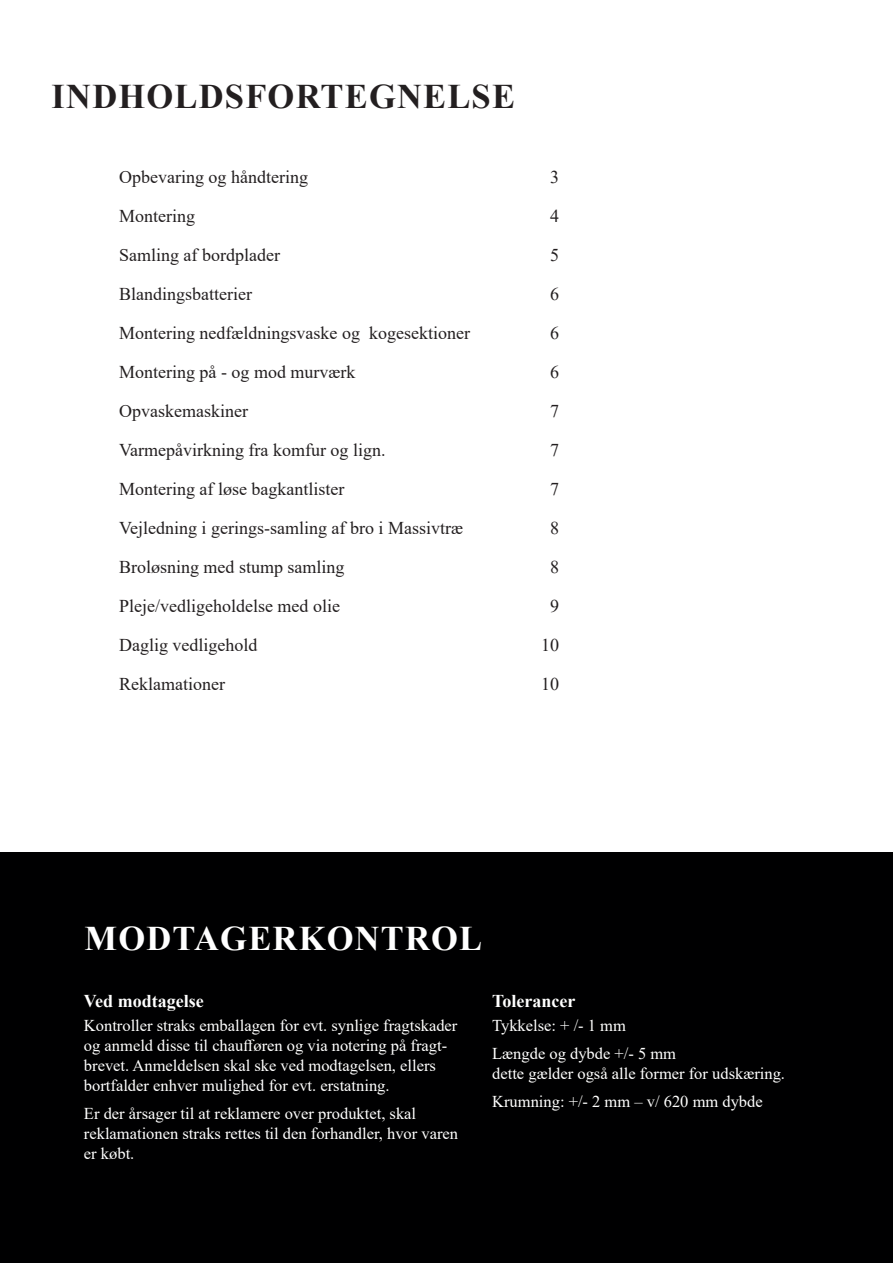
<style>
.page{position:relative;width:893px;height:1263px;background:#fff}
.page>*{position:absolute;margin:0;border:0;box-sizing:border-box;transform-origin:0 0}
.Kapitel_overskrift{font:700 34.5px "Times New Roman";letter-spacing:.035em;color:#231f20}
.Kapitel_overskrift-2{font:700 34.5px "Times New Roman";letter-spacing:.035em;color:#fff}
.t1{font:18px "Times New Roman";color:#231f20}
.Overskrift{font:700 18px "Times New Roman";color:#fff}
.Brødtekst{font:16.5px/19.8px "Times New Roman";color:#fff}
</style>
<div class="page">
<div style="left:0;top:853px;width:893px;height:410px;background:#000001"></div>
<p class="Kapitel_overskrift" style="left:52px;top:72px;width:465px">INDHOLDSFORTEGNELSE</p>
<p class="t1" style="left:119px;top:164px;width:190px">Opbevaring og håndtering</p>
<p class="t1" style="left:550px;top:164px;width:10px">3</p>
<p class="t1" style="left:119px;top:203px;width:77px">Montering</p>
<p class="t1" style="left:550px;top:203px;width:10px">4</p>
<p class="t1" style="left:119px;top:242px;width:162px">Samling af bordplader</p>
<p class="t1" style="left:550px;top:242px;width:10px">5</p>
<p class="t1" style="left:119px;top:281px;width:134px">Blandingsbatterier</p>
<p class="t1" style="left:550px;top:281px;width:10px">6</p>
<p class="t1" style="left:119px;top:320px;width:352px">Montering nedfældningsvaske og kogesektioner</p>
<p class="t1" style="left:550px;top:320px;width:10px">6</p>
<p class="t1" style="left:119px;top:359px;width:238px">Montering på - og mod murværk</p>
<p class="t1" style="left:550px;top:359px;width:10px">6</p>
<p class="t1" style="left:119px;top:398px;width:130px">Opvaskemaskiner</p>
<p class="t1" style="left:550px;top:398px;width:10px">7</p>
<p class="t1" style="left:119px;top:437px;width:268px">Varmepåvirkning fra komfur og lign.</p>
<p class="t1" style="left:550px;top:437px;width:10px">7</p>
<p class="t1" style="left:119px;top:476px;width:227px">Montering af løse bagkantlister</p>
<p class="t1" style="left:550px;top:476px;width:10px">7</p>
<p class="t1" style="left:119px;top:515px;width:345px">Vejledning i gerings-samling af bro i Massivtræ</p>
<p class="t1" style="left:550px;top:515px;width:10px">8</p>
<p class="t1" style="left:119px;top:554px;width:227px">Broløsning med stump samling</p>
<p class="t1" style="left:550px;top:554px;width:10px">8</p>
<p class="t1" style="left:119px;top:593px;width:222px">Pleje/vedligeholdelse med olie</p>
<p class="t1" style="left:550px;top:593px;width:10px">9</p>
<p class="t1" style="left:119px;top:632px;width:140px">Daglig vedligehold</p>
<p class="t1" style="left:541px;top:632px;width:19px">10</p>
<p class="t1" style="left:119px;top:671px;width:107px">Reklamationer</p>
<p class="t1" style="left:541px;top:671px;width:19px">10</p>
<p class="Kapitel_overskrift-2" style="left:85px;top:914px;width:399px">MODTAGERKONTROL</p>
<p class="Overskrift" style="left:84px;top:988px;width:121px">Ved modtagelse</p>
<p class="Brødtekst" style="left:84px;top:1015px;width:375px">Kontroller straks emballagen for evt. synlige fragtskader og anmeld disse til chaufføren og via notering på fragt&shy;brevet. Anmeldelsen skal ske ved modtagelsen, ellers bortfalder enhver mulighed for evt. erstatning.</p>
<p class="Brødtekst" style="left:84px;top:1103px;width:376px">Er der årsager til at reklamere over produktet, skal reklamationen straks rettes til den forhandler, hvor varen er købt.</p>
<p class="Overskrift" style="left:492px;top:988px;width:85px">Tolerancer</p>
<p class="Brødtekst" style="left:492px;top:1015px;width:135px">Tykkelse: + /- 1 mm</p>
<p class="Brødtekst" style="left:492px;top:1043px;width:294px">Længde og dybde +/- 5 mm<br>dette gælder også alle former for udskæring.</p>
<p class="Brødtekst" style="left:492px;top:1091px;width:272px">Krumning: +/- 2 mm – v/ 620 mm dybde</p>
</div>
